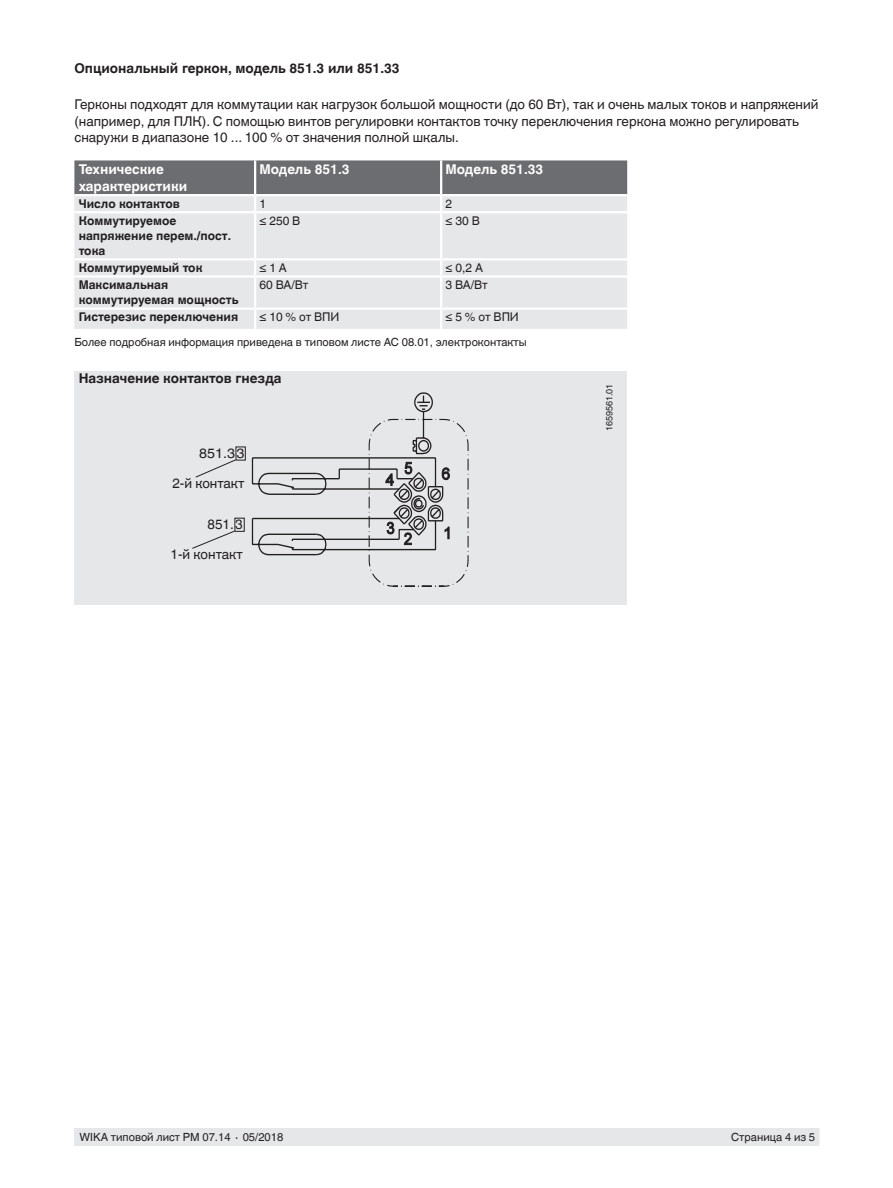
<style>
.page{position:relative;width:893px;height:1188px;background:#fff}
.page>*{position:absolute;margin:0;border:0;box-sizing:border-box;transform-origin:0 0}
.t1{font:13.5px/16.5px "Helvetica World";color:#231f20}
.t2{font:700 13.5px "Helvetica World";color:#231f20}
.t3{font:700 13.5px/16.5px "Helvetica World";color:#fff}
.t4{font:13.5px "Helvetica World";color:#231f20;scale:1.06 1}
.t5{font:700 12px/15px "Helvetica World";color:#231f20}
.t6{font:12px "Helvetica World";color:#231f20}
.t7{font:11.25px "Helvetica World";color:#231f20}
.t8{font:9px "Helvetica World";color:#231f20}
</style>
<div class="page">
<div style="left:75px;top:1128px;width:744px;height:17px;background:#e6e7e9"></div>
<div style="left:74px;top:371px;width:553px;height:234px;background:#e6e7e9"></div>
<svg style="left:252px;top:392px;width:217px;height:195px"></svg>
<div style="left:236px;top:447px;width:10px;height:13px;border:1px solid #231f20"></div>
<svg style="left:195px;top:459px;width:41px;height:19px"></svg>
<div style="left:234px;top:518px;width:11px;height:14px;border:1px solid #231f20"></div>
<svg style="left:192px;top:530px;width:43px;height:19px"></svg>
<div style="left:74px;top:213px;width:553px;height:116px;background:#e6e7e9"></div>
<hr style="left:440px;top:213px;width:2px;height:45px;background:#fff">
<hr style="left:74px;top:258px;width:181px;height:3px;background:#fff">
<hr style="left:74px;top:275px;width:181px;height:3px;background:#fff">
<hr style="left:74px;top:308px;width:181px;height:2px;background:#fff">
<svg style="left:254px;top:261px;width:373px;height:68px;background:#e7e8ea"></svg>
<svg style="left:74px;top:160px;width:553px;height:51px;background:#96979a"></svg>
<hr style="left:441px;top:194px;width:186px;height:2px;background:#fff">
<hr style="left:254px;top:213px;width:2px;height:45px;background:#fff">
<hr style="left:255px;top:258px;width:186px;height:3px;background:#fff">
<hr style="left:441px;top:258px;width:186px;height:3px;background:#fff">
<p class="t2" style="left:74px;top:61px;width:327px">Опциональный геркон, модель 851.3 или 851.33</p>
<p class="t1" style="left:74px;top:97px;width:746px">Герконы подходят для коммутации как нагрузок большой мощности (до 60 Вт), так и очень малых токов и напряжений (например, для ПЛК). С помощью винтов регулировки контактов точку переключения геркона можно регулировать снаружи в диапазоне 10 ... 100 % от значения полной шкалы.</p>
<p class="t3" style="left:79px;top:162px;width:110px">Технические характеристики</p>
<p class="t3" style="left:259px;top:162px;width:92px">Модель 851.3</p>
<p class="t3" style="left:445px;top:162px;width:99px">Модель 851.33</p>
<p class="t5" style="left:79px;top:196px;width:103px">Число контактов</p>
<p class="t6" style="left:259px;top:197px;width:8px">1</p>
<p class="t6" style="left:445px;top:197px;width:8px">2</p>
<p class="t5" style="left:79px;top:214px;width:154px">Коммутируемое напряжение перем./пост. тока</p>
<p class="t6" style="left:259px;top:214px;width:42px">≤ 250 В</p>
<p class="t6" style="left:445px;top:214px;width:36px">≤ 30 В</p>
<p class="t5" style="left:79px;top:261px;width:125px">Коммутируемый ток</p>
<p class="t6" style="left:259px;top:261px;width:29px">≤ 1 A</p>
<p class="t6" style="left:445px;top:261px;width:39px">≤ 0,2 A</p>
<p class="t5" style="left:79px;top:278px;width:161px">Максимальная коммутируемая мощность</p>
<p class="t6" style="left:259px;top:278px;width:50px">60 ВА/Вт</p>
<p class="t6" style="left:445px;top:278px;width:44px">3 ВА/Вт</p>
<p class="t5" style="left:79px;top:310px;width:161px">Гистерезис переключения</p>
<p class="t6" style="left:259px;top:310px;width:82px">≤ 10 % от ВПИ</p>
<p class="t6" style="left:445px;top:310px;width:75px">≤ 5 % от ВПИ</p>
<p class="t7" style="left:74px;top:336px;width:454px">Более подробная информация приведена в типовом листе AC 08.01, электроконтакты</p>
<p class="t2" style="left:79px;top:370px;width:204px">Назначение контактов гнезда</p>
<p class="t8" style="left:604px;top:431px;width:49px;rotate:-90deg">1659561.01</p>
<p class="t4" style="left:199px;top:445px;width:44px">851.33</p>
<p class="t1" style="left:172px;top:475px;width:74px">2-й контакт</p>
<p class="t1" style="left:208px;top:516px;width:37px">851.3</p>
<p class="t1" style="left:171px;top:546px;width:74px">1-й контакт</p>
<p class="t7" style="left:80px;top:1131px;width:205px">WIKA типовой лист PM 07.14 ∙ 05/2018</p>
<p class="t7" style="left:731px;top:1131px;width:86px">Страница 4 из 5</p>
</div>
